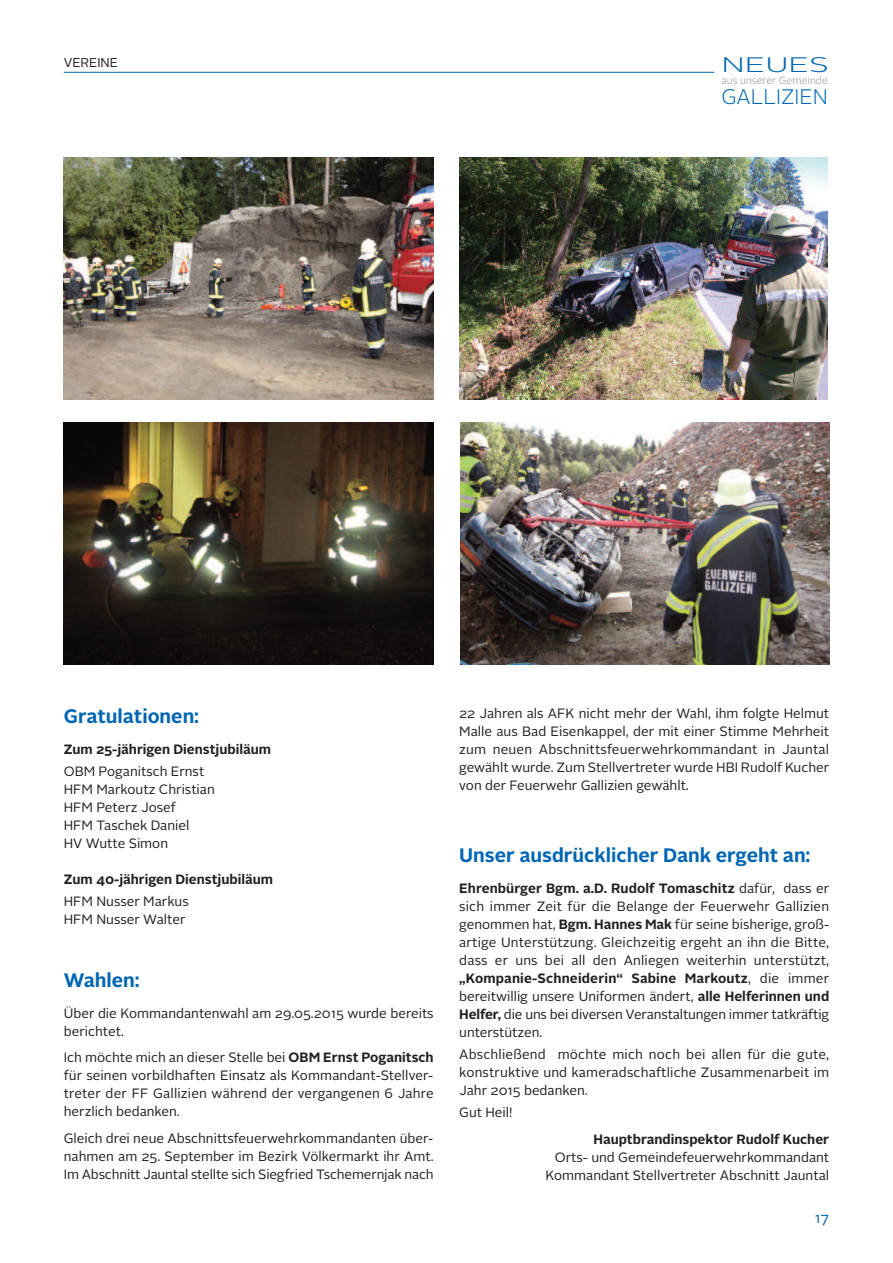
<style>
.page{position:relative;width:893px;height:1263px;background:#fff}
.page>*{position:absolute;margin:0;border:0;box-sizing:border-box;transform-origin:0 0}
.t1{font:300 21px "Alright Sans";color:#0166b3}
.t2{font:300 21px "Alright Sans";color:#0166b3;scale:1.55 1}
.t3{font:700 19.5px "Alright Sans";color:#0166b3}
.t4{font:15px "Alright Sans";color:#0166b3}
.t5{font:13.5px/18px "Alright Sans";color:#231f20;text-align:justify}
.t6{font:700 13.5px "Alright Sans";color:#231f20}
.t7{font:12.75px "Alright Sans";color:#231f20}
.t8{font:300 10.5px "Alright Sans";color:#908e8b}
.s1{font-weight:700}
</style>
<div class="page">
<hr style="left:64px;top:72px;width:650px;height:1px;background:#0166b3">
<img style="left:461px;top:422px;width:368px;height:243px">
<img style="left:64px;top:157px;width:370px;height:243px">
<img style="left:64px;top:422px;width:370px;height:243px">
<img style="left:459px;top:157px;width:368px;height:243px">
<p class="t7" style="left:64px;top:58px;width:56px">VErEINE</p>
<h1 class="t2" style="left:721px;top:58px;width:71px">NEUES</h1>
<p class="t8" style="left:721px;top:77px;width:108px">aus unserer Gemeinde</p>
<h1 class="t1" style="left:721px;top:89px;width:108px">GALLIZIEN</h1>
<h2 class="t3" style="left:64px;top:709px;width:137px">Gratulationen:</h2>
<p class="t6" style="left:64px;top:744px;width:209px">Zum 25-jährigen Dienstjubiläum</p>
<p class="t5" style="left:64px;top:763px;width:153px;text-align:left">OBM Poganitsch Ernst<br>HFM Markoutz Christian<br>HFM Peterz Josef<br>HFM Taschek Daniel<br>HV Wutte Simon</p>
<p class="t6" style="left:64px;top:874px;width:211px">Zum 40-jährigen Dienstjubiläum</p>
<p class="t5" style="left:64px;top:894px;width:126px">HFM Nusser Markus<br>HFM Nusser Walter</p>
<h2 class="t3" style="left:64px;top:973px;width:77px">Wahlen:</h2>
<p class="t5" style="left:64px;top:1005px;width:371px">über die Kommandantenwahl am 29.05.2015 wurde bereits berichtet.</p>
<p class="t5" style="left:64px;top:1050px;width:371px">Ich möchte mich an dieser Stelle bei <span class="s1">OBM Ernst Poganitsch </span>für seinen vorbildhaften Einsatz als Kommandant-Stellver&shy;treter der FF Gallizien während der vergangenen 6 Jahre herzlich bedanken.</p>
<p class="t5" style="left:64px;top:1130px;width:371px">Gleich drei neue Abschnittsfeuerwehrkommandanten über&shy;nahmen am 25. September im Bezirk Völkermarkt ihr Amt.<br>Im Abschnitt Jauntal stellte sich Siegfried Tschemernjak nach</p>
<p class="t5" style="left:459px;top:706px;width:371px">22 Jahren als AFK nicht mehr der Wahl, ihm folgte Helmut Malle aus Bad Eisenkappel, der mit einer Stimme Mehrheit zum neuen Abschnittsfeuerwehrkommandant in Jauntal gewählt wurde. Zum Stellvertreter wurde HBI rudolf Kucher von der Feuerwehr Gallizien gewählt.</p>
<h2 class="t3" style="left:459px;top:848px;width:353px">Unser ausdrücklicher Dank ergeht an:</h2>
<p class="t5" style="left:459px;top:880px;width:371px"><span class="s1">Ehrenbürger Bgm. a.D. Rudolf Tomaschitz</span> dafür, dass er sich immer Zeit für die Belange der Feuerwehr Gallizien genommen hat, <span class="s1">Bgm. hannes Mak</span> für seine bisherige, groß&shy;artige Unterstützung. Gleichzeitig ergeht an ihn die Bitte, dass er uns bei all den Anliegen weiterhin unterstützt, <span class="s1">„kompanie-Schneiderin“ Sabine Markoutz</span>, die immer bereitwillig unsere Uniformen ändert, <span class="s1">alle helferinnen und helfer,</span> die uns bei diversen Veranstaltungen immer tatkräftig unterstützen.</p>
<p class="t5" style="left:459px;top:1046px;width:371px">Abschließend möchte mich noch bei allen für die gute, konstruktive und kameradschaftliche Zusammenarbeit im Jahr 2015 bedanken.</p>
<p class="t5" style="left:459px;top:1105px;width:55px">Gut Heil!</p>
<p class="t6" style="left:593px;top:1135px;width:237px">hauptbrandinspektor Rudolf kucher</p>
<p class="t5" style="left:545px;top:1150px;width:285px;text-align:right">Orts- und Gemeindefeuerwehrkommandant<br>Kommandant Stellvertreter Abschnitt Jauntal</p>
<p class="t4" style="left:815px;top:1213px;width:16px">17</p>
</div>
